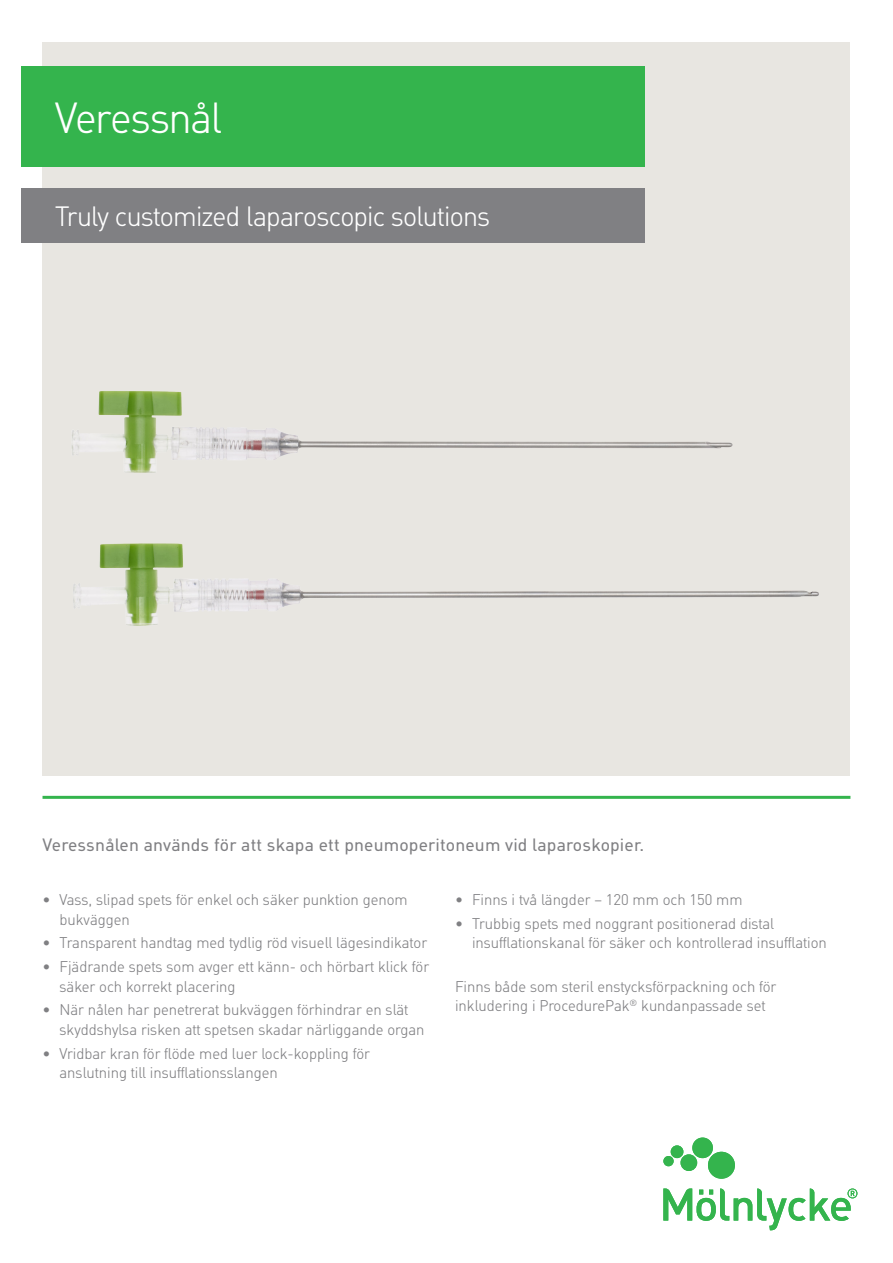
<style>
.page{position:relative;width:893px;height:1263px;background:#fff}
.page>*{position:absolute;margin:0;border:0;box-sizing:border-box;transform-origin:0 0}
.t1{font:300 42px "MHC Din";letter-spacing:-.035em;color:#fff}
.t2{font:300 27px "MHC Din";letter-spacing:-.025em;color:#fff}
.t3{font:17.25px "MHC Din";letter-spacing:.01em;color:#808083}
.t4{font:300 15px/19.5px "MHC Din";color:#808083}
</style>
<div class="page">
<div style="left:43px;top:43px;width:807px;height:733px;background:#e8e6e1"></div>
<hr style="left:43px;top:796px;width:807px;height:3px;background:#34b44d">
<div style="left:21px;top:67px;width:624px;height:100px;background:#34b44d"></div>
<div style="left:21px;top:188px;width:624px;height:55px;background:#808083"></div>
<svg style="left:663px;top:1137px;width:194px;height:93px"></svg>
<img style="left:72px;top:391px;width:747px;height:235px">
<h1 class="t1" style="left:55px;top:92px;width:168px">Veressnål</h1>
<h2 class="t2" style="left:55px;top:200px;width:436px">Truly customized laparoscopic solutions</h2>
<p class="t3" style="left:43px;top:834px;width:603px">Veressnålen används för att skapa ett pneumoperitoneum vid laparoskopier.</p>
<p class="t4" style="left:60px;top:890px;width:350px;text-indent:-17px">• Vass, slipad spets för enkel och säker punktion genom bukväggen</p>
<p class="t4" style="left:43px;top:933px;width:386px">• Transparent handtag med tydlig röd visuell lägesindikator</p>
<p class="t4" style="left:60px;top:957px;width:371px;text-indent:-17px">• Fjädrande spets som avger ett känn- och hörbart klick för säker och korrekt placering</p>
<p class="t4" style="left:60px;top:1000px;width:366px;text-indent:-17px">• När nålen har penetrerat bukväggen förhindrar en slät skyddshylsa risken att spetsen skadar närliggande organ</p>
<p class="t4" style="left:60px;top:1043px;width:312px;text-indent:-17px">• Vridbar kran för flöde med luer lock-koppling för anslutning till insufflationsslangen</p>
<p class="t4" style="left:455px;top:890px;width:289px">• Finns i två längder – 120 mm och 150 mm</p>
<p class="t4" style="left:472px;top:913px;width:356px;text-indent:-17px">• Trubbig spets med noggrant positionerad distal insufflationskanal för säker och kontrollerad insufflation</p>
<p class="t4" style="left:455px;top:976px;width:323px">Finns både som steril enstycksförpackning och för inkludering i ProcedurePak<sup>®</sup> kundanpassade set</p>
</div>
